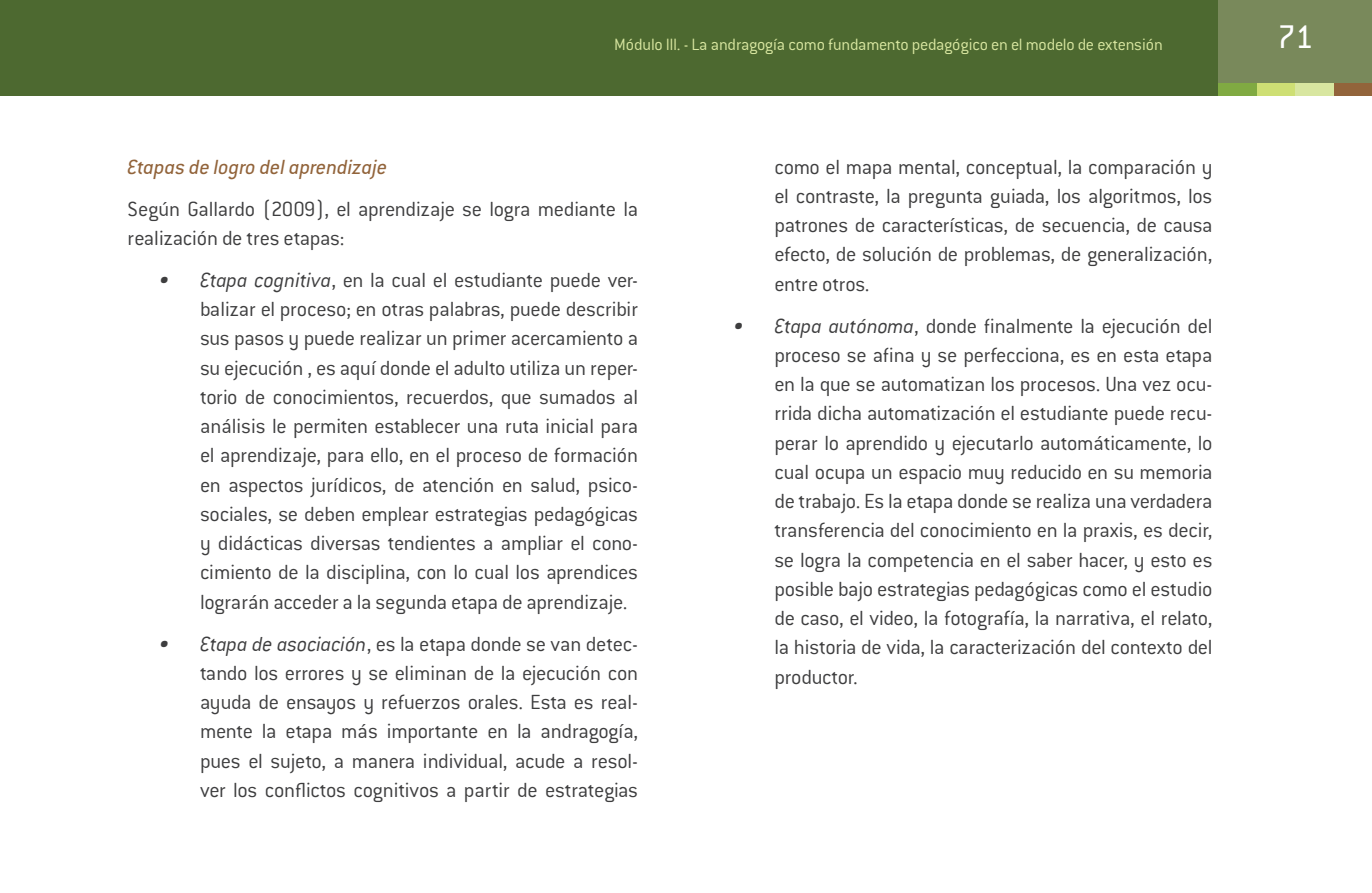
<style>
.page{position:relative;width:1372px;height:893px;background:#fff}
.page>*{position:absolute;margin:0;border:0;box-sizing:border-box;transform-origin:0 0}
.t1{font:36px "Conduit ITC Std";color:#fff}
.t2{font:300 22.5px/29.2px "Conduit ITC Std";letter-spacing:-.015em;color:#3e3e3f;text-align:justify}
.t3{font:italic 22.5px "Conduit ITC Std";color:#92643b}
.t4{font:300 18px "Conduit ITC Std";letter-spacing:-.015em;color:#d8e6a0}
.s1{font-family:"Conduit ITC";font-style:italic}
</style>
<div class="page">
<div style="left:1px;top:0;width:1370px;height:96px;background:#4d6930"></div>
<div style="left:1218px;top:0;width:153px;height:96px;background:#79895b"></div>
<div style="left:1333px;top:83px;width:38px;height:13px;background:#92643b"></div>
<div style="left:1256px;top:83px;width:39px;height:13px;background:#cedf74"></div>
<div style="left:1295px;top:83px;width:38px;height:13px;background:#d8e6a0"></div>
<div style="left:1218px;top:83px;width:38px;height:13px;background:#80aa42"></div>
<p class="t4" style="left:614px;top:33px;width:550px">Módulo III. - La andragogía como fundamento pedagógico en el modelo de extensión</p>
<p class="t3" style="left:128px;top:153px;width:261px">Etapas de logro del aprendizaje</p>
<p class="t2" style="left:128px;top:193px;width:512px">Según Gallardo (2009), el aprendizaje se logra mediante la realización de tres etapas:</p>
<p class="t2" style="left:200px;top:265px;width:439px;text-indent:-41px"><span class="s1">• Etapa cognitiva</span>, en la cual el estudiante puede ver&shy;balizar el proceso; en otras palabras, puede describir sus pasos y puede realizar un primer acercamiento a su ejecución , es aquí donde el adulto utiliza un reper&shy;torio de conocimientos, recuerdos, que sumados al análisis le permiten establecer una ruta inicial para el aprendizaje, para ello, en el proceso de formación en aspectos jurídicos, de atención en salud, psico&shy;sociales, se deben emplear estrategias pedagógicas y didácticas diversas tendientes a ampliar el cono&shy;cimiento de la disciplina, con lo cual los aprendices lograrán acceder a la segunda etapa de aprendizaje.</p>
<p class="t2" style="left:200px;top:628px;width:439px;text-indent:-40px"><span class="s1">• Etapa de asociación</span>, es la etapa donde se van detec&shy;tando los errores y se eliminan de la ejecución con ayuda de ensayos y refuerzos orales. Esta es real&shy;mente la etapa más importante en la andragogía, pues el sujeto, a manera individual, acude a resol&shy;ver los conflictos cognitivos a partir de estrategias</p>
<p class="t2" style="left:774px;top:151px;width:439px">como el mapa mental, conceptual, la comparación y el contraste, la pregunta guiada, los algoritmos, los patrones de características, de secuencia, de causa efecto, de solución de problemas, de generalización, entre otros.</p>
<p class="t2" style="left:774px;top:310px;width:439px;text-indent:-40px"><span class="s1">• Etapa autónoma</span>, donde finalmente la ejecución del proceso se afina y se perfecciona, es en esta etapa en la que se automatizan los procesos. Una vez ocu&shy;rrida dicha automatización el estudiante puede recu&shy;perar lo aprendido y ejecutarlo automáticamente, lo cual ocupa un espacio muy reducido en su memoria de trabajo. Es la etapa donde se realiza una verdadera transferencia del conocimiento en la praxis, es decir, se logra la competencia en el saber hacer, y esto es posible bajo estrategias pedagógicas como el estudio de caso, el video, la fotografía, la narrativa, el relato, la historia de vida, la caracterización del contexto del productor.</p>
<h1 class="t1" style="left:1277px;top:15px;width:38px">71</h1>
</div>
